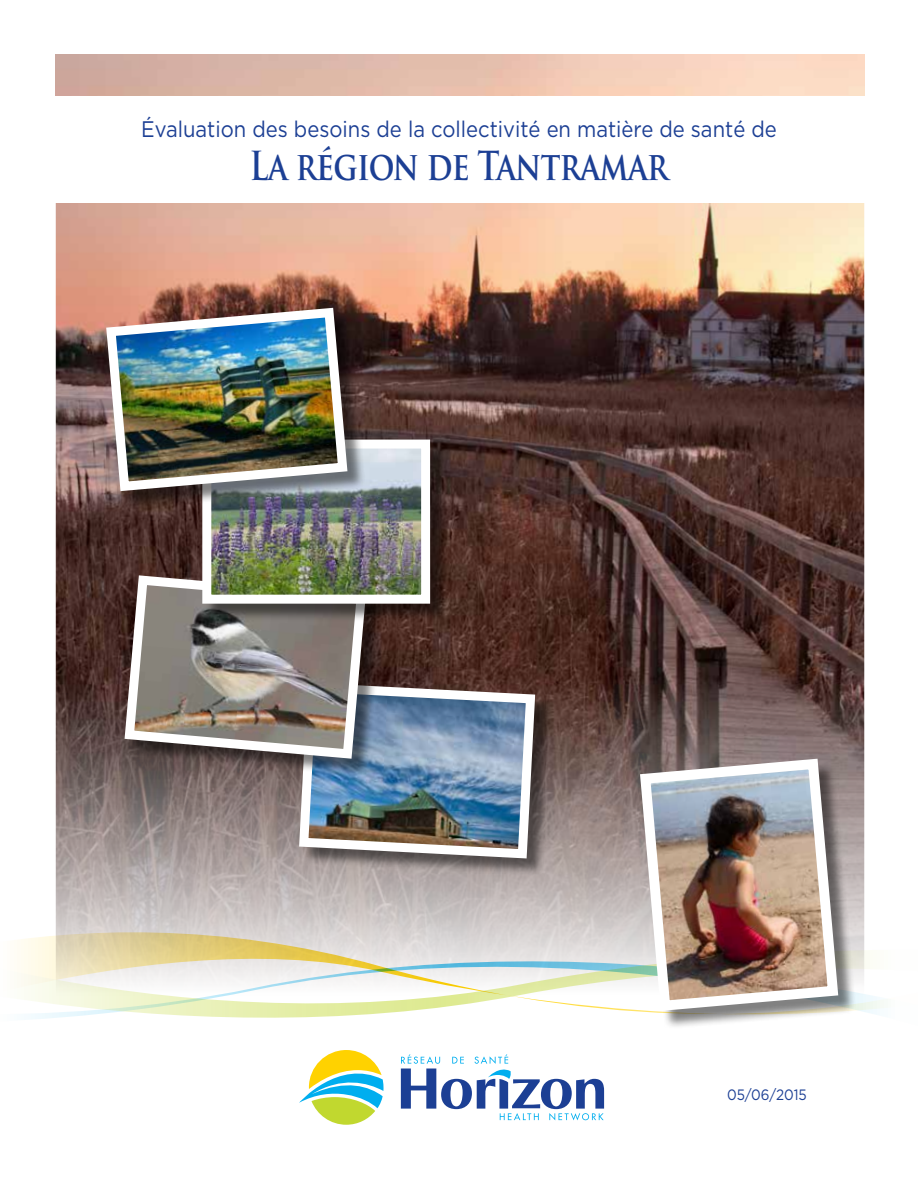
<style>
.page{position:relative;width:918px;height:1188px;background:#fff}
.page>*{position:absolute;margin:0;border:0;box-sizing:border-box;transform-origin:0 0}
.t1{font:700 39px "Trajan Pro";letter-spacing:-.025em;color:#1c3f94;scale:.8 1}
.t2{font:22.5px "Gotham";color:#1c3f94;scale:.9 1}
.t3{font:15px "Gotham";color:#1c3f94;scale:.9 1}
</style>
<div class="page">
<img style="left:56px;top:203px;width:808px;height:688px">
<svg style="left:299px;top:1073px;width:85px;height:52px"></svg>
<svg style="left:401px;top:1073px;width:203px;height:47px"></svg>
<svg style="left:312px;top:1050px;width:199px;height:23px"></svg>
<svg style="left:17px;top:891px;width:863px;height:128px"></svg>
<div style="left:302px;top:685px;width:252px;height:192px;background:#000;opacity:.5"></div>
<img style="left:294px;top:678px;width:246px;height:185px">
<div style="left:643px;top:761px;width:214px;height:268px;background:#000;opacity:.5"></div>
<img style="left:635px;top:753px;width:209px;height:263px">
<div style="left:127px;top:578px;width:257px;height:199px;background:#000;opacity:.5"></div>
<img style="left:120px;top:570px;width:251px;height:194px">
<div style="left:205px;top:442px;width:244px;height:180px;background:#000;opacity:.5"></div>
<img style="left:212px;top:450px;width:208px;height:144px">
<div style="left:202px;top:440px;width:228px;height:164px;border:9px solid #fff"></div>
<div style="left:109px;top:311px;width:256px;height:198px;background:#000;opacity:.5"></div>
<img style="left:101px;top:303px;width:251px;height:193px">
<p class="t2" style="left:141px;top:116px;width:708px">Évaluation des besoins de la collectivité en matière de santé de</p>
<h1 class="t1" style="left:249px;top:142px;width:525px">La région de Tantramar</h1>
<p class="t3" style="left:727px;top:1086px;width:90px">05/06/2015</p>
</div>
